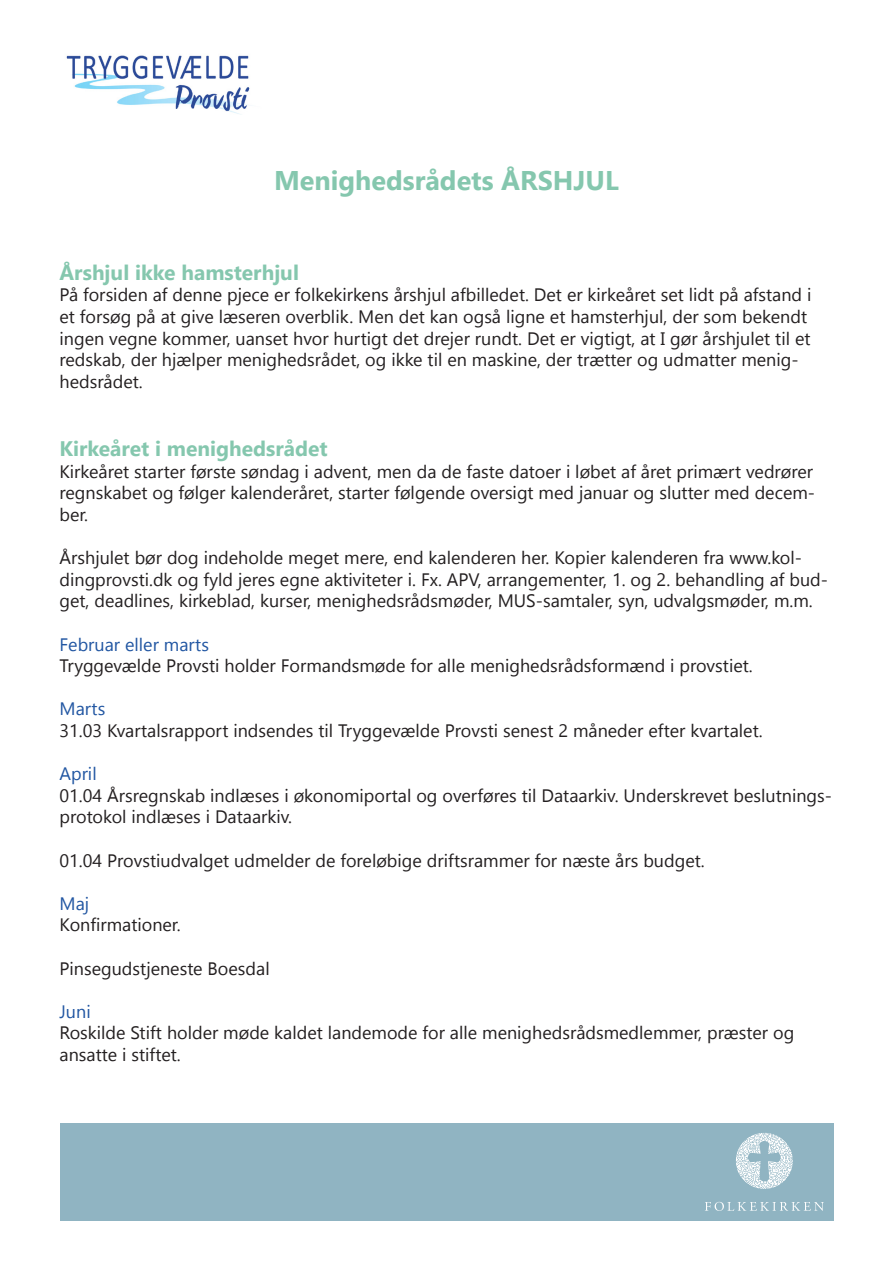
<style>
.page{position:relative;width:893px;height:1263px;background:#fff}
.page>*{position:absolute;margin:0;border:0;box-sizing:border-box;transform-origin:0 0}
.t1{font:700 27px "Gadugi";color:#85c7ae}
.t2{font:700 21px "Gadugi";color:#85c7ae}
.t3{font:18px/21.6px "Gadugi";color:#231f20}
.t4{font:18px "Gadugi";color:#2156a2}
</style>
<div class="page">
<img style="left:66px;top:55px;width:184px;height:60px">
<div style="left:60px;top:1123px;width:773px;height:97px;background:#90b4c2"></div>
<svg style="left:736px;top:1133px;width:57px;height:56px"></svg>
<svg style="left:705px;top:1202px;width:119px;height:9px"></svg>
<p class="t1" style="left:274px;top:164px;width:346px">Menighedsrådets ÅRSHJUL</p>
<p class="t2" style="left:60px;top:260px;width:241px">Årshjul ikke hamsterhjul</p>
<p class="t3" style="left:60px;top:284px;width:753px">På forsiden af denne pjece er folkekirkens årshjul afbilledet. Det er kirkeåret set lidt på afstand i et forsøg på at give læseren overblik. Men det kan også ligne et hamsterhjul, der som bekendt ingen vegne kommer, uanset hvor hurtigt det drejer rundt. Det er vigtigt, at I gør årshjulet til et redskab, der hjælper menighedsrådet, og ikke til en maskine, der trætter og udmatter menig&shy;hedsrådet.</p>
<p class="t2" style="left:60px;top:436px;width:270px">Kirkeåret i menighedsrådet</p>
<p class="t3" style="left:60px;top:460px;width:757px;text-align:justify">Kirkeåret starter første søndag i advent, men da de faste datoer i løbet af året primært vedrører regnskabet og følger kalenderåret, starter følgende oversigt med januar og slutter med decem&shy;ber.</p>
<p class="t3" style="left:60px;top:547px;width:770px">Årshjulet bør dog indeholde meget mere, end kalenderen her. Kopier kalenderen fra www.kol&shy;dingprovsti.dk og fyld jeres egne aktiviteter i. Fx. APV, arrangementer, 1. og 2. behandling af bud&shy;get, deadlines, kirkeblad, kurser, menighedsrådsmøder, MUS-samtaler, syn, udvalgsmøder, m.m.</p>
<p class="t4" style="left:60px;top:633px;width:151px">Februar eller marts</p>
<p class="t3" style="left:60px;top:655px;width:695px">Tryggevælde Provsti holder Formandsmøde for alle menighedsrådsformænd i provstiet.</p>
<p class="t4" style="left:60px;top:698px;width:47px">Marts</p>
<p class="t3" style="left:60px;top:720px;width:705px">31.03 Kvartalsrapport indsendes til Tryggevælde Provsti senest 2 måneder efter kvartalet.</p>
<p class="t4" style="left:60px;top:763px;width:39px">April</p>
<p class="t3" style="left:60px;top:784px;width:774px">01.04 Årsregnskab indlæses i økonomiportal og overføres til Dataarkiv. Underskrevet beslutnings&shy;protokol indlæses i Dataarkiv.</p>
<p class="t3" style="left:60px;top:849px;width:647px">01.04 Provstiudvalget udmelder de foreløbige driftsrammer for næste års budget.</p>
<p class="t4" style="left:60px;top:893px;width:31px">Maj</p>
<p class="t3" style="left:60px;top:914px;width:123px">Konfirmationer.</p>
<p class="t3" style="left:60px;top:957px;width:212px">Pinsegudstjeneste Boesdal</p>
<p class="t4" style="left:60px;top:1001px;width:33px">Juni</p>
<p class="t3" style="left:60px;top:1022px;width:736px">Roskilde Stift holder møde kaldet landemode for alle menighedsrådsmedlemmer, præster og ansatte i stiftet.</p>
</div>
